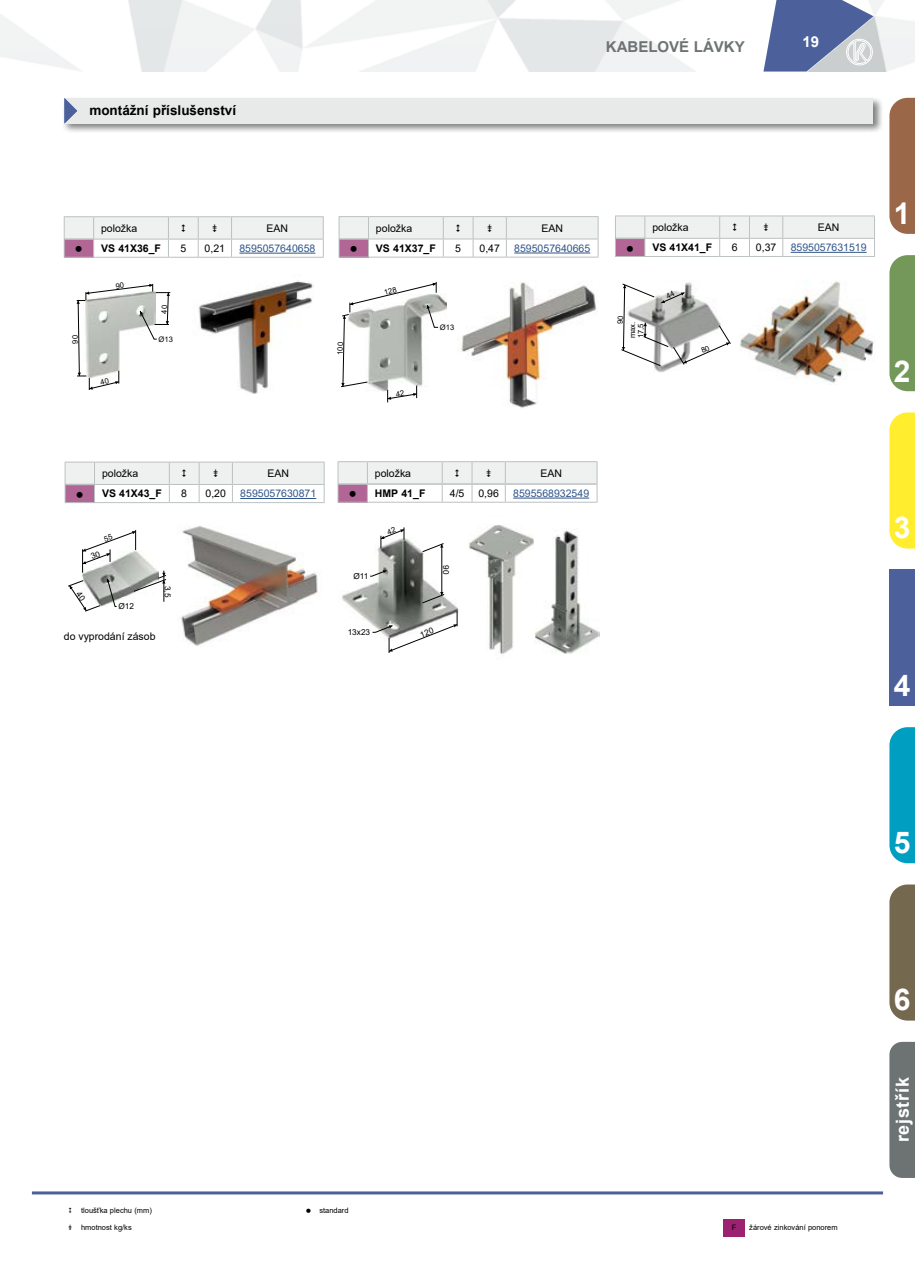
<style>
.page{position:relative;width:915px;height:1263px;background:#fff}
.page>*{position:absolute;margin:0;border:0;box-sizing:border-box;transform-origin:0 0}
.t1{font:700 30px "Arial";color:#fff}
.t2{font:700 18px "Arial";letter-spacing:.04em;color:#fff}
.t3{font:700 15px "Arial";color:#6d7373}
.t4{font:700 15px "Arial";color:#fff}
.t5{font:700 13.5px "Arial";color:#000}
.t6{font:10.5px "Arial";color:#000}
.t7{font:10.5px "Arial";color:#31558a}
.t8{font:700 10.5px "Arial";color:#000}
.t9{font:8.25px "Arial";color:#000}
.t10{font:7.65px/8.2px "Arial";color:#000}
.t11{font:7.5px "Arial";color:#000}
</style>
<div class="page">
<svg style="left:21px;top:0;width:893px;height:72px"></svg>
<hr style="left:32px;top:1191px;width:850px;height:3px;background:#4c619c">
<div style="left:889px;top:570px;width:25px;height:136px;background:#4c619c"></div>
<div style="left:723px;top:1219px;width:21px;height:17px;background:#9b2270"></div>
<div style="left:63px;top:96px;width:820px;height:38px;background:#000;opacity:.5"></div>
<div style="left:64px;top:98px;width:808px;height:25px;background:#e8eaea"></div>
<svg style="left:64px;top:98px;width:13px;height:25px"></svg>
<hr style="left:64px;top:216px;width:30px;height:1px;background:#bcc1c2">
<hr style="left:94px;top:216px;width:74px;height:1px;background:#bcc1c2">
<hr style="left:168px;top:216px;width:30px;height:1px;background:#bcc1c2">
<hr style="left:198px;top:216px;width:33px;height:1px;background:#bcc1c2">
<hr style="left:231px;top:216px;width:92px;height:1px;background:#bcc1c2">
<hr style="left:64px;top:257px;width:30px;height:1px;background:#bcc1c2">
<hr style="left:94px;top:257px;width:74px;height:1px;background:#bcc1c2">
<hr style="left:168px;top:257px;width:30px;height:1px;background:#bcc1c2">
<hr style="left:198px;top:257px;width:33px;height:1px;background:#bcc1c2">
<hr style="left:231px;top:257px;width:92px;height:1px;background:#bcc1c2">
<hr style="left:338px;top:216px;width:30px;height:1px;background:#bcc1c2">
<hr style="left:368px;top:216px;width:75px;height:1px;background:#bcc1c2">
<hr style="left:443px;top:216px;width:30px;height:1px;background:#bcc1c2">
<hr style="left:473px;top:216px;width:33px;height:1px;background:#bcc1c2">
<hr style="left:506px;top:216px;width:92px;height:1px;background:#bcc1c2">
<hr style="left:338px;top:257px;width:30px;height:1px;background:#bcc1c2">
<hr style="left:368px;top:257px;width:75px;height:1px;background:#bcc1c2">
<hr style="left:443px;top:257px;width:30px;height:1px;background:#bcc1c2">
<hr style="left:473px;top:257px;width:33px;height:1px;background:#bcc1c2">
<hr style="left:506px;top:257px;width:92px;height:1px;background:#bcc1c2">
<hr style="left:337px;top:461px;width:30px;height:1px;background:#bcc1c2">
<hr style="left:367px;top:461px;width:75px;height:1px;background:#bcc1c2">
<hr style="left:442px;top:461px;width:30px;height:1px;background:#bcc1c2">
<hr style="left:472px;top:461px;width:33px;height:1px;background:#bcc1c2">
<hr style="left:505px;top:461px;width:92px;height:1px;background:#bcc1c2">
<hr style="left:337px;top:502px;width:30px;height:1px;background:#bcc1c2">
<hr style="left:367px;top:502px;width:75px;height:1px;background:#bcc1c2">
<hr style="left:442px;top:502px;width:30px;height:1px;background:#bcc1c2">
<hr style="left:472px;top:502px;width:33px;height:1px;background:#bcc1c2">
<hr style="left:505px;top:502px;width:92px;height:1px;background:#bcc1c2">
<img style="left:654px;top:282px;width:38px;height:90px">
<img style="left:457px;top:281px;width:139px;height:127px">
<img style="left:198px;top:280px;width:115px;height:114px">
<img style="left:739px;top:281px;width:135px;height:104px">
<img style="left:438px;top:295px;width:8px;height:33px">
<img style="left:468px;top:525px;width:66px;height:130px">
<img style="left:534px;top:529px;width:65px;height:125px">
<img style="left:342px;top:536px;width:117px;height:91px">
<svg style="left:370px;top:570px;width:16px;height:6px"></svg>
<hr style="left:441px;top:544px;width:1px;height:51px;background:#000">
<svg style="left:422px;top:543px;width:21px;height:9px"></svg>
<svg style="left:422px;top:592px;width:22px;height:11px"></svg>
<img style="left:181px;top:526px;width:137px;height:120px">
<svg style="left:889px;top:727px;width:25px;height:136px;background:#0fa3c4"></svg>
<svg style="left:889px;top:884px;width:25px;height:136px;background:#7c7159"></svg>
<div style="left:889px;top:1042px;width:25px;height:136px;background:#6d7373"></div>
<svg style="left:889px;top:255px;width:25px;height:136px;background:#7c9e63"></svg>
<svg style="left:889px;top:98px;width:25px;height:136px;background:#a07052"></svg>
<svg style="left:889px;top:412px;width:25px;height:137px;background:#ffee3b"></svg>
<svg style="left:64px;top:217px;width:260px;height:40px"></svg>
<svg style="left:615px;top:216px;width:259px;height:41px"></svg>
<svg style="left:338px;top:217px;width:260px;height:40px"></svg>
<svg style="left:65px;top:462px;width:260px;height:41px"></svg>
<svg style="left:337px;top:462px;width:260px;height:40px"></svg>
<svg style="left:76px;top:283px;width:94px;height:107px"></svg>
<svg style="left:621px;top:284px;width:109px;height:82px"></svg>
<svg style="left:341px;top:282px;width:97px;height:120px"></svg>
<svg style="left:68px;top:530px;width:98px;height:81px"></svg>
<svg style="left:372px;top:611px;width:85px;height:42px"></svg>
<svg style="left:380px;top:527px;width:24px;height:21px"></svg>
<p class="t5" style="left:89px;top:101px;width:148px">montážní příslušenství</p>
<h3 class="t3" style="left:605px;top:36px;width:140px">KABELOVÉ LÁVKY</h3>
<h3 class="t4" style="left:802px;top:31px;width:18px">19</h3>
<p class="t6" style="left:101px;top:221px;width:38px">položka</p>
<p class="t6" style="left:266px;top:221px;width:23px">EAN</p>
<p class="t8" style="left:101px;top:241px;width:61px">VS 41X36_F</p>
<p class="t6" style="left:180px;top:241px;width:7px">5</p>
<p class="t6" style="left:204px;top:241px;width:22px">0,21</p>
<p class="t7" style="left:239px;top:241px;width:77px">8595057640658</p>
<p class="t10" style="left:158px;top:335px;width:16px">Ø13</p>
<p class="t10" style="left:336px;top:355px;width:15px;rotate:-90deg">100</p>
<p class="t6" style="left:376px;top:221px;width:38px">položka</p>
<p class="t6" style="left:541px;top:221px;width:23px">EAN</p>
<p class="t8" style="left:376px;top:241px;width:61px">VS 41X37_F</p>
<p class="t6" style="left:455px;top:241px;width:7px">5</p>
<p class="t6" style="left:479px;top:241px;width:22px">0,47</p>
<p class="t7" style="left:514px;top:241px;width:77px">8595057640665</p>
<p class="t10" style="left:439px;top:323px;width:16px">Ø13</p>
<p class="t6" style="left:652px;top:220px;width:38px">položka</p>
<p class="t6" style="left:817px;top:220px;width:23px">EAN</p>
<p class="t8" style="left:652px;top:240px;width:61px">VS 41X41_F</p>
<p class="t6" style="left:731px;top:240px;width:7px">6</p>
<p class="t6" style="left:755px;top:240px;width:22px">0,37</p>
<p class="t7" style="left:790px;top:240px;width:77px">8595057631519</p>
<p class="t10" style="left:628px;top:338px;width:18px;rotate:-90deg">max.<br>17,5</p>
<h1 class="t1" style="left:893px;top:192px;width:18px">1</h1>
<h1 class="t1" style="left:893px;top:350px;width:18px">2</h1>
<p class="t6" style="left:102px;top:466px;width:38px">položka</p>
<p class="t6" style="left:267px;top:466px;width:23px">EAN</p>
<p class="t8" style="left:102px;top:486px;width:61px">VS 41X43_F</p>
<p class="t6" style="left:181px;top:486px;width:7px">8</p>
<p class="t6" style="left:205px;top:486px;width:22px">0,20</p>
<p class="t7" style="left:240px;top:486px;width:77px">8595057630871</p>
<p class="t9" style="left:118px;top:601px;width:17px">Ø12</p>
<p class="t9" style="left:173px;top:586px;width:13px;rotate:90deg">3,5</p>
<p class="t6" style="left:64px;top:629px;width:93px">do vyprodání zásob</p>
<p class="t6" style="left:375px;top:466px;width:38px">položka</p>
<p class="t6" style="left:540px;top:466px;width:23px">EAN</p>
<p class="t8" style="left:375px;top:486px;width:52px">HMP 41_F</p>
<p class="t6" style="left:449px;top:486px;width:16px">4/5</p>
<p class="t6" style="left:478px;top:486px;width:22px">0,96</p>
<p class="t7" style="left:513px;top:486px;width:77px">8595568932549</p>
<p class="t9" style="left:353px;top:570px;width:16px">Ø11</p>
<p class="t9" style="left:451px;top:565px;width:11px;rotate:90deg">90</p>
<p class="t9" style="left:347px;top:627px;width:24px">13x23</p>
<h1 class="t1" style="left:893px;top:507px;width:18px">3</h1>
<h1 class="t1" style="left:893px;top:664px;width:18px">4</h1>
<p class="t11" style="left:81px;top:1205px;width:72px">tloušťka plechu (mm)</p>
<p class="t11" style="left:319px;top:1205px;width:31px">standard</p>
<p class="t11" style="left:81px;top:1222px;width:52px">hmotnost kg/ks</p>
<p class="t11" style="left:731px;top:1222px;width:6px">F</p>
<p class="t11" style="left:749px;top:1222px;width:90px">žárové zinkování ponorem</p>
<h1 class="t1" style="left:893px;top:821px;width:18px">5</h1>
<h1 class="t1" style="left:893px;top:979px;width:18px">6</h1>
<h2 class="t2" style="left:889px;top:1142px;width:67px;rotate:-90deg">rejstřík</h2>
</div>
